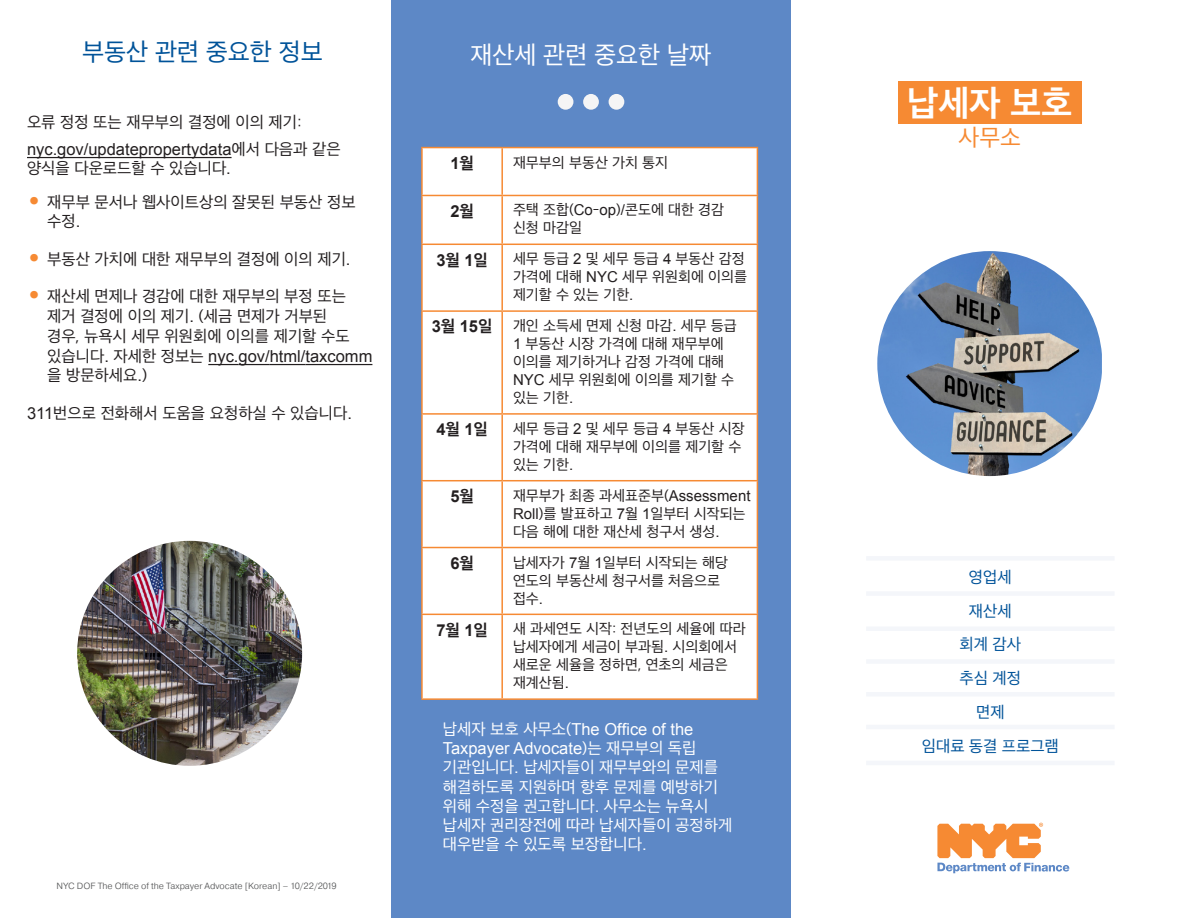
<style>
.page{position:relative;width:1188px;height:918px;background:#fff}
.page>*{position:absolute;margin:0;border:0;box-sizing:border-box;transform-origin:0 0}
.t1{font:700 36px "Apple SD Gothic Neo";color:#fff}
.t2{font:25.5px "Apple SD Gothic Neo";color:#005399}
.t3{font:25.5px "Apple SD Gothic Neo";color:#fff}
.t4{font:24px "Apple SD Gothic Neo";color:#f68a33}
.t5{font:16.5px/19.8px "Apple SD Gothic Neo";color:#231f20}
.t6{font:16.5px/19.2px "Apple SD Gothic Neo";color:#fff}
.t7{font:16.5px "Arial";color:#231f20}
.t8{font:16.5px/19.2px "Arial";color:#fff}
.t9{font:16.5px/33.9px "Apple SD Gothic Neo";color:#005399;text-align:center}
.t10{font:700 16.5px "Arial";color:#231f20}
.t11{font:15px/18px "Apple SD Gothic Neo";color:#231f20}
.t12{font:300 9px "Pragmatica";color:#525354}
.s1{font-family:"Apple SD Gothic Neo"}
.s2{font-family:"Arial"}
.s3{font-family:"Pragmatica";font-weight:700;font-size:21px;color:#f68a33}
.s4{font-family:"Arial";font-weight:700;font-size:16.5px}
.s5{font-weight:700;font-size:16.5px}
</style>
<div class="page">
<div style="left:392px;top:0;width:399px;height:918px;background:#5d88c6"></div>
<hr style="left:27px;top:157px;width:205px;height:1px;background:#231f20">
<hr style="left:208px;top:364px;width:31px;height:1px;background:#231f20">
<hr style="left:239px;top:364px;width:31px;height:1px;background:#231f20">
<hr style="left:270px;top:364px;width:36px;height:1px;background:#231f20">
<hr style="left:306px;top:364px;width:66px;height:1px;background:#231f20">
<div style="left:423px;top:148px;width:334px;height:550px;background:#fff"></div>
<hr style="left:421px;top:147px;width:81px;height:1px;background:#f68a33">
<hr style="left:421px;top:148px;width:2px;height:47px;background:#f68a33">
<hr style="left:502px;top:147px;width:256px;height:1px;background:#f68a33">
<hr style="left:501px;top:148px;width:2px;height:47px;background:#f68a33">
<hr style="left:757px;top:148px;width:1px;height:47px;background:#f68a33">
<hr style="left:421px;top:195px;width:81px;height:1px;background:#f68a33">
<hr style="left:421px;top:196px;width:2px;height:48px;background:#f68a33">
<hr style="left:502px;top:195px;width:256px;height:1px;background:#f68a33">
<hr style="left:501px;top:196px;width:2px;height:48px;background:#f68a33">
<hr style="left:757px;top:196px;width:1px;height:48px;background:#f68a33">
<hr style="left:421px;top:244px;width:81px;height:1px;background:#f68a33">
<hr style="left:421px;top:245px;width:2px;height:65px;background:#f68a33">
<hr style="left:502px;top:244px;width:256px;height:1px;background:#f68a33">
<hr style="left:501px;top:245px;width:2px;height:65px;background:#f68a33">
<hr style="left:757px;top:245px;width:1px;height:65px;background:#f68a33">
<hr style="left:421px;top:310px;width:81px;height:2px;background:#f68a33">
<hr style="left:421px;top:312px;width:2px;height:101px;background:#f68a33">
<hr style="left:502px;top:310px;width:256px;height:2px;background:#f68a33">
<hr style="left:501px;top:312px;width:2px;height:101px;background:#f68a33">
<hr style="left:757px;top:312px;width:1px;height:101px;background:#f68a33">
<hr style="left:421px;top:413px;width:81px;height:2px;background:#f68a33">
<hr style="left:421px;top:415px;width:2px;height:65px;background:#f68a33">
<hr style="left:502px;top:413px;width:256px;height:2px;background:#f68a33">
<hr style="left:501px;top:415px;width:2px;height:65px;background:#f68a33">
<hr style="left:757px;top:415px;width:1px;height:65px;background:#f68a33">
<hr style="left:421px;top:480px;width:81px;height:1px;background:#f68a33">
<hr style="left:421px;top:481px;width:2px;height:66px;background:#f68a33">
<hr style="left:502px;top:480px;width:256px;height:1px;background:#f68a33">
<hr style="left:501px;top:481px;width:2px;height:66px;background:#f68a33">
<hr style="left:757px;top:481px;width:1px;height:66px;background:#f68a33">
<hr style="left:421px;top:547px;width:81px;height:1px;background:#f68a33">
<hr style="left:421px;top:548px;width:2px;height:66px;background:#f68a33">
<hr style="left:502px;top:547px;width:256px;height:1px;background:#f68a33">
<hr style="left:501px;top:548px;width:2px;height:66px;background:#f68a33">
<hr style="left:757px;top:548px;width:1px;height:66px;background:#f68a33">
<hr style="left:421px;top:614px;width:81px;height:1px;background:#f68a33">
<hr style="left:421px;top:615px;width:2px;height:83px;background:#f68a33">
<hr style="left:502px;top:614px;width:256px;height:1px;background:#f68a33">
<hr style="left:501px;top:615px;width:2px;height:83px;background:#f68a33">
<hr style="left:757px;top:615px;width:1px;height:83px;background:#f68a33">
<hr style="left:421px;top:698px;width:81px;height:2px;background:#f68a33">
<hr style="left:502px;top:698px;width:256px;height:2px;background:#f68a33">
<img style="left:77px;top:541px;width:225px;height:225px;border-radius:112px">
<img style="left:877px;top:251px;width:225px;height:225px;border-radius:110px">
<svg style="left:937px;top:823px;width:132px;height:50px"></svg>
<div style="left:899px;top:82px;width:183px;height:42px;background:#f68a33"></div>
<div style="left:558px;top:94px;width:15px;height:16px;background:#f5f5f5;border-radius:50%"></div>
<div style="left:583px;top:94px;width:16px;height:16px;background:#f5f5f5;border-radius:50%"></div>
<div style="left:609px;top:94px;width:15px;height:16px;background:#f5f5f5;border-radius:50%"></div>
<div style="left:866px;top:556px;width:249px;height:5px;background:#f4f6fa"></div>
<div style="left:866px;top:591px;width:249px;height:5px;background:#f4f6fa"></div>
<div style="left:866px;top:626px;width:249px;height:5px;background:#f4f6fa"></div>
<div style="left:866px;top:659px;width:249px;height:5px;background:#f4f6fa"></div>
<div style="left:866px;top:692px;width:249px;height:5px;background:#f4f6fa"></div>
<hr style="left:866px;top:725px;width:249px;height:4px;background:#f4f6fa">
<hr style="left:866px;top:761px;width:249px;height:4px;background:#f4f6fa">
<h2 class="t2" style="left:82px;top:38px;width:242px">부동산 관련 중요한 정보</h2>
<p class="t5" style="left:27px;top:113px;width:276px">오류 정정 또는 재무부의 결정에 이의 제기:</p>
<p class="t7" style="left:27px;top:138px;width:315px">nyc.gov/updatepropertydata<span class="s1">에서 다음과 같은</span></p>
<p class="t5" style="left:27px;top:159px;width:205px">양식을 다운로드할 수 있습니다<span class="s2">.</span></p>
<p class="t5" style="left:47px;top:193px;width:310px;text-indent:-20px"><span class="s3">•</span> 재무부 문서나 웹사이트상의 잘못된 부동산 정보 수정<span class="s2">.</span></p>
<p class="t5" style="left:27px;top:250px;width:325px"><span class="s3">•</span> 부동산 가치에 대한 재무부의 결정에 이의 제기<span class="s2">.</span></p>
<p class="t5" style="left:47px;top:287px;width:304px;text-indent:-20px"><span class="s3">•</span> 재산세 면제나 경감에 대한 재무부의 부정 또는 제거 결정에 이의 제기<span class="s2">.</span> (세금 면제가 거부된 경우, 뉴욕시 세무 위원회에 이의를 제기할 수도</p>
<p class="t7" style="left:47px;top:345px;width:327px"><span class="s1">있습니다</span>. <span class="s1">자세한 정보는</span> nyc.gov/html/taxcomm</p>
<p class="t5" style="left:47px;top:366px;width:102px">을 방문하세요<span class="s2">.</span>)</p>
<p class="t5" style="left:27px;top:404px;width:327px"><span class="s2">311</span>번으로 전화해서 도움을 요청하실 수 있습니다<span class="s2">.</span></p>
<p class="t12" style="left:56px;top:880px;width:282px">NYC DOF The Office of the Taxpayer Advocate [Korean] – 10/22/2019</p>
<h2 class="t3" style="left:470px;top:41px;width:242px">재산세 관련 중요한 날짜</h2>
<p class="t10" style="left:450px;top:152px;width:25px">1<span class="s1">월</span></p>
<p class="t11" style="left:513px;top:154px;width:157px">재무부의 부동산 가치 통지</p>
<p class="t10" style="left:450px;top:200px;width:25px">2<span class="s1">월</span></p>
<p class="t11" style="left:513px;top:202px;width:213px">주택 조합(<span class="s2">Co</span>-<span class="s2">op</span>)<span class="s2">/</span>콘도에 대한 경감 신청 마감일</p>
<p class="t10" style="left:436px;top:249px;width:53px">3<span class="s1">월</span> 1<span class="s1">일</span></p>
<p class="t11" style="left:513px;top:251px;width:236px">세무 등급 <span class="s2">2</span> 및 세무 등급 <span class="s2">4</span> 부동산 감정 가격에 대해 <span class="s2">NYC</span> 세무 위원회에 이의를 제기할 수 있는 기한<span class="s2">.</span></p>
<p class="t11" style="left:513px;top:318px;width:225px;text-indent:-81px"><span class="s4">3</span><span class="s5">월</span> <span class="s4">15</span><span class="s5">일</span> 개인 소득세 면제 신청 마감<span class="s2">.</span> 세무 등급<br><span class="s2">1</span> 부동산 시장 가격에 대해 재무부에 이의를 제기하거나 감정 가격에 대해<br><span class="s2">NYC</span> 세무 위원회에 이의를 제기할 수 있는 기한<span class="s2">.</span></p>
<p class="t10" style="left:436px;top:419px;width:53px">4<span class="s1">월</span> 1<span class="s1">일</span></p>
<p class="t11" style="left:513px;top:420px;width:233px">세무 등급 <span class="s2">2</span> 및 세무 등급 <span class="s2">4</span> 부동산 시장 가격에 대해 재무부에 이의를 제기할 수 있는 기한<span class="s2">.</span></p>
<p class="t10" style="left:450px;top:485px;width:25px">5<span class="s1">월</span></p>
<p class="t11" style="left:513px;top:487px;width:239px">재무부가 최종 과세표준부(<span class="s2">Assessment<br>Roll</span>)를 발표하고 <span class="s2">7</span>월 <span class="s2">1</span>일부터 시작되는 다음 해에 대한 재산세 청구서 생성<span class="s2">.</span></p>
<p class="t10" style="left:450px;top:552px;width:25px">6<span class="s1">월</span></p>
<p class="t11" style="left:513px;top:554px;width:217px">납세자가 <span class="s2">7</span>월 <span class="s2">1</span>일부터 시작되는 해당 연도의 부동산세 청구서를 처음으로 접수<span class="s2">.</span></p>
<p class="t10" style="left:436px;top:619px;width:53px">7<span class="s1">월</span> 1<span class="s1">일</span></p>
<p class="t11" style="left:513px;top:621px;width:234px">새 과세연도 시작: 전년도의 세율에 따라 납세자에게 세금이 부과됨<span class="s2">.</span> 시의회에서 새로운 세율을 정하면, 연초의 세금은 재계산됨<span class="s2">.</span></p>
<p class="t8" style="left:443px;top:720px;width:255px"><span class="s1">납세자 보호 사무소(</span>The Office of the<br>Taxpayer Advocate<span class="s1">)는 재무부의 독립</span></p>
<p class="t6" style="left:443px;top:759px;width:291px">기관입니다<span class="s2">.</span> 납세자들이 재무부와의 문제를 해결하도록 지원하며 향후 문제를 예방하기 위해 수정을 권고합니다<span class="s2">.</span> 사무소는 뉴욕시 납세자 권리장전에 따라 납세자들이 공정하게 대우받을 수 있도록 보장합니다<span class="s2">.</span></p>
<h1 class="t1" style="left:907px;top:84px;width:167px">납세자 보호</h1>
<h3 class="t4" style="left:959px;top:125px;width:64px">사무소</h3>
<p class="t9" style="left:922px;top:561px;width:139px">영업세<br>재산세<br>회계 감사<br>추심 계정<br>면제<br>임대료 동결 프로그램</p>
</div>
